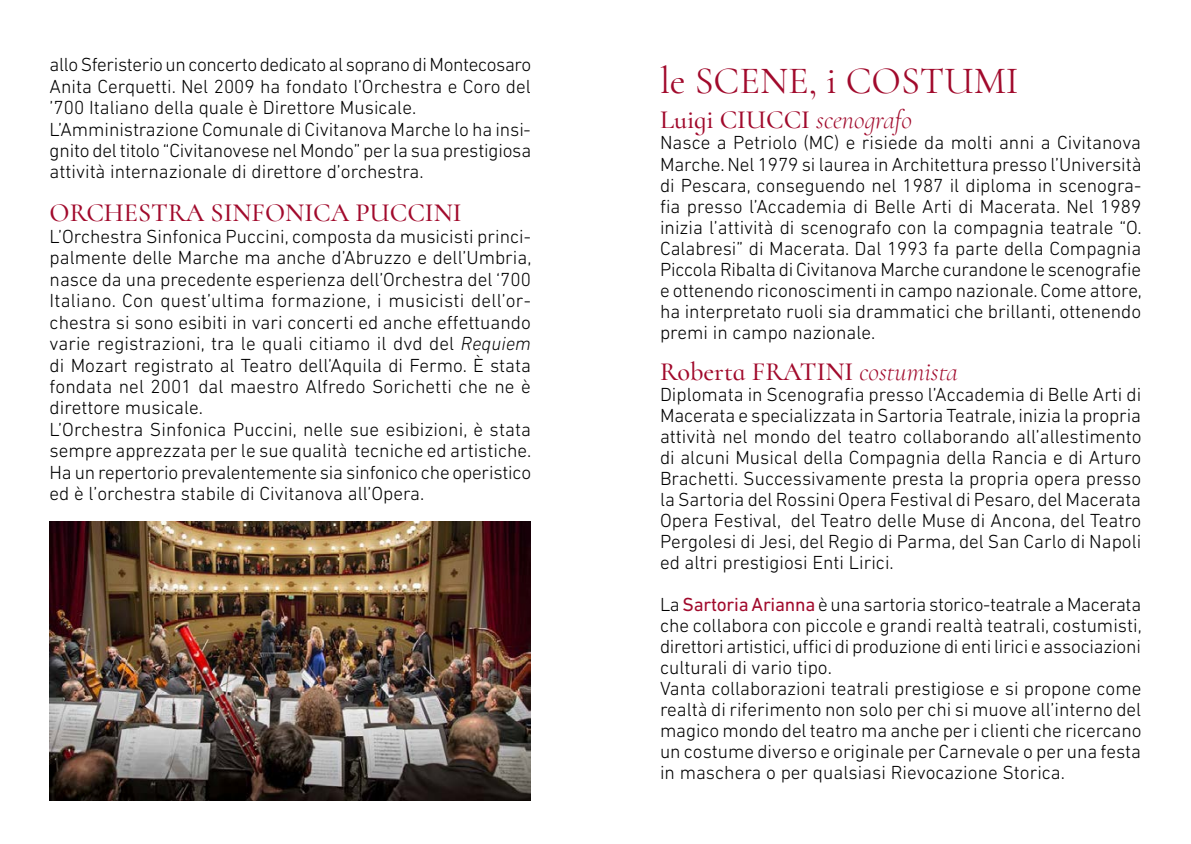
<style>
.page{position:relative;width:1191px;height:844px;background:#fff}
.page>*{position:absolute;margin:0;border:0;box-sizing:border-box;transform-origin:0 0}
.t1{font:38.5px "Cormorant Infant";color:#a10a2c}
.t2{font:500 26.25px "Cormorant Infant";color:#a10a2c}
.t3{font:300 19.25px/21px "DIN Next LT Pro";color:#000}
.s1{font-style:italic}
.s2{font-weight:300;font-style:italic}
.s3{font-weight:400;color:#a10a2c}
</style>
<div class="page">
<img style="left:50px;top:521px;width:481px;height:279px">
<p class="t3" style="left:50px;top:54px;width:483px;line-height:21.5px">allo Sferisterio un concerto dedicato al soprano di Montecosaro Anita Cerquetti. Nel 2009 ha fondato l’Orchestra e Coro del ’700 Italiano della quale è Direttore Musicale.<br>L’Amministrazione Comunale di Civitanova Marche lo ha insi&shy;gnito del titolo “Civitanovese nel Mondo” per la sua prestigiosa attività internazionale di direttore d’orchestra.</p>
<h2 class="t2" style="left:50px;top:197px;width:413px">ORCHESTRA SINFONICA PUCCINI</h2>
<p class="t3" style="left:50px;top:225px;width:483px;line-height:21.5px">L’Orchestra Sinfonica Puccini, composta da musicisti princi&shy;palmente delle Marche ma anche d’Abruzzo e dell’Umbria, nasce da una precedente esperienza dell’Orchestra del ‘700<br>Italiano. Con quest’ultima formazione, i musicisti dell’or&shy;chestra si sono esibiti in vari concerti ed anche effettuando varie registrazioni, tra le quali citiamo il dvd del <span class="s1">Requiem </span>di Mozart registrato al Teatro dell’Aquila di Fermo. È stata fondata nel 2001 dal maestro Alfredo Sorichetti che ne è direttore musicale.<br>L’Orchestra Sinfonica Puccini, nelle sue esibizioni, è stata sempre apprezzata per le sue qualità tecniche ed artistiche.<br>Ha un repertorio prevalentemente sia sinfonico che operistico ed è l’orchestra stabile di Civitanova all’Opera.</p>
<h1 class="t1" style="left:660px;top:57px;width:360px">le SCENE, i COSTUMI</h1>
<h2 class="t2" style="left:660px;top:104px;width:253px">Luigi CIUCCI <span class="s2">scenografo</span></h2>
<p class="t3" style="left:660px;top:132px;width:483px;text-align:justify">Nasce a Petriolo (MC) e risiede da molti anni a Civitanova Marche. Nel 1979 si laurea in Architettura presso l’Università di Pescara, conseguendo nel 1987 il diploma in scenogra&shy;fia presso l’Accademia di Belle Arti di Macerata. Nel 1989 inizia l’attività di scenografo con la compagnia teatrale “O.<br>Calabresi” di Macerata. Dal 1993 fa parte della Compagnia Piccola Ribalta di Civitanova Marche curandone le scenografie e ottenendo riconoscimenti in campo nazionale. Come attore, ha interpretato ruoli sia drammatici che brillanti, ottenendo premi in campo nazionale.</p>
<h2 class="t2" style="left:660px;top:355px;width:299px">Roberta FRATINI <span class="s2">costumista</span></h2>
<p class="t3" style="left:660px;top:383px;width:483px;text-align:justify">Diplomata in Scenografia presso l’Accademia di Belle Arti di Macerata e specializzata in Sartoria Teatrale, inizia la propria attività nel mondo del teatro collaborando all’allestimento di alcuni Musical della Compagnia della Rancia e di Arturo Brachetti. Successivamente presta la propria opera presso la Sartoria del Rossini Opera Festival di Pesaro, del Macerata Opera Festival, del Teatro delle Muse di Ancona, del Teatro Pergolesi di Jesi, del Regio di Parma, del San Carlo di Napoli ed altri prestigiosi Enti Lirici.</p>
<p class="t3" style="left:660px;top:593px;width:483px">La <span class="s3">Sartoria Arianna</span> è una sartoria storico-teatrale a Macerata che collabora con piccole e grandi realtà teatrali, costumisti, direttori artistici, uffici di produzione di enti lirici e associazioni culturali di vario tipo.<br>Vanta collaborazioni teatrali prestigiose e si propone come realtà di riferimento non solo per chi si muove all’interno del magico mondo del teatro ma anche per i clienti che ricercano un costume diverso e originale per Carnevale o per una festa in maschera o per qualsiasi Rievocazione Storica.</p>
</div>
